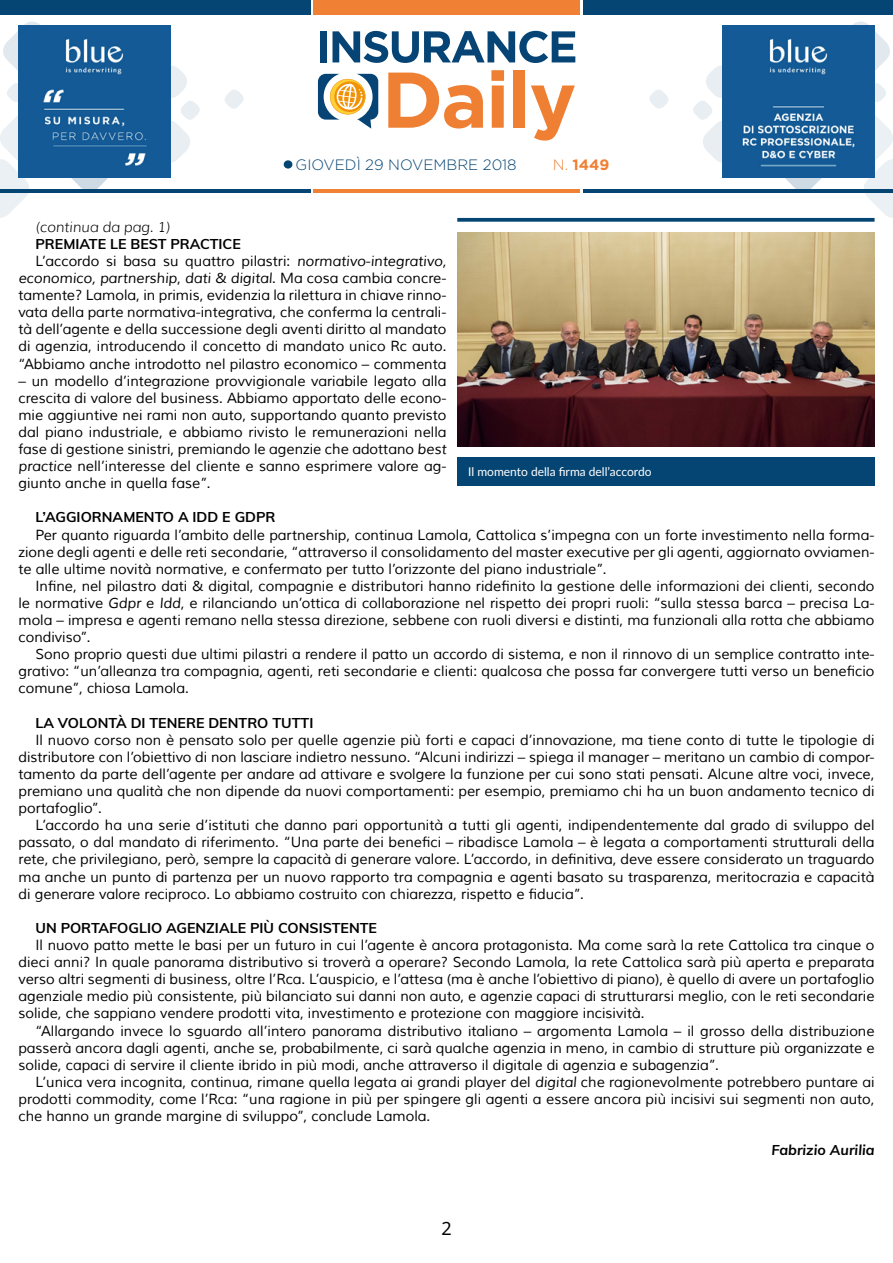
<style>
.page{position:relative;width:893px;height:1263px;background:#fff}
.page>*{position:absolute;margin:0;border:0;box-sizing:border-box;transform-origin:0 0}
.t1{font:18px "Noto Sans";color:#000}
.t2{font:300 15px "Gotham";color:#054573}
.t3{font:700 15px "Gotham";color:#f08033}
.t4{font:14.25px/17.1px "Muli";color:#000;text-align:justify}
.t5{font:700 14.25px "Muli";color:#000}
.t6{font:italic 14.25px "Muli";color:#000}
.t7{font:italic 300 14.25px "Muli";color:#000}
.t8{font:italic 700 14.25px "Muli";color:#000}
.t9{font:12px "Lato";color:#fff}
.s1{font-weight:300}
.s2{font-style:italic}
.s3{font-style:normal}
</style>
<div class="page">
<div style="left:583px;top:0;width:310px;height:15px;background:#054573"></div>
<div style="left:314px;top:0;width:266px;height:15px;background:#f08033"></div>
<hr style="left:583px;top:189px;width:310px;height:3px;background:#054573">
<hr style="left:314px;top:189px;width:266px;height:3px;background:#f08033">
<svg style="left:649px;top:90px;width:19px;height:19px"></svg>
<svg style="left:225px;top:90px;width:19px;height:19px"></svg>
<svg style="left:691px;top:21px;width:202px;height:201px"></svg>
<svg style="left:0;top:21px;width:202px;height:197px"></svg>
<svg style="left:318px;top:74px;width:60px;height:55px"></svg>
<svg style="left:388px;top:73px;width:95px;height:56px"></svg>
<svg style="left:491px;top:70px;width:13px;height:58px"></svg>
<div style="left:513px;top:70px;width:12px;height:58px;background:#ef7f32"></div>
<svg style="left:531px;top:85px;width:44px;height:56px"></svg>
<div style="left:320px;top:31px;width:7px;height:31px;background:#054474"></div>
<svg style="left:332px;top:31px;width:243px;height:32px"></svg>
<hr style="left:0;top:189px;width:310px;height:3px;background:#054573">
<div style="left:0;top:0;width:310px;height:15px;background:#054573"></div>
<img style="left:18px;top:26px;width:153px;height:152px">
<img style="left:722px;top:26px;width:152px;height:152px">
<div style="left:284px;top:160px;width:8px;height:9px;background:#054573;border-radius:50%"></div>
<svg style="left:457px;top:218px;width:417px;height:4px;background:#18537d"></svg>
<img style="left:457px;top:232px;width:417px;height:214px">
<div style="left:457px;top:457px;width:417px;height:28px;background:#054573"></div>
<p class="t2" style="left:296px;top:157px;width:223px">GIOVEDÌ 29 NOVEMBRE 2018</p>
<p class="t3" style="left:553px;top:156px;width:58px"><span class="s1">N.</span> 1449</p>
<p class="t7" style="left:35px;top:218px;width:136px">(continua da pag. 1)</p>
<p class="t5" style="left:35px;top:233px;width:207px">PREMIATE LE BEST PRACTICE</p>
<p class="t4" style="left:35px;top:253px;width:413px">L’accordo si basa su quattro pilastri: <span class="s2">normativo-integrativo,</span></p>
<p class="t6" style="left:18px;top:269px;width:430px">economico, partnership<span class="s3">,</span> dati &amp; digital<span class="s3">. Ma cosa cambia concre-</span></p>
<p class="t4" style="left:18px;top:287px;width:430px">tamente? Lamola, in primis, evidenzia la rilettura in chiave rinno-</p>
<p class="t4" style="left:18px;top:304px;width:430px">vata della parte normativa-integrativa, che conferma la centrali-</p>
<p class="t4" style="left:18px;top:321px;width:430px">tà dell’agente e della successione degli aventi diritto al mandato</p>
<p class="t4" style="left:18px;top:338px;width:430px">di agenzia, introducendo il concetto di mandato unico Rc auto.</p>
<p class="t4" style="left:18px;top:355px;width:430px">“Abbiamo anche introdotto nel pilastro economico – commenta</p>
<p class="t4" style="left:18px;top:372px;width:430px">– un modello d’integrazione provvigionale variabile legato alla crescita di valore del business. Abbiamo apportato delle econo&shy;mie aggiuntive nei rami non auto, supportando quanto previsto dal piano industriale, e abbiamo rivisto le remunerazioni nella fase di gestione sinistri, premiando le agenzie che adottano <span class="s2">best practice</span> nell’interesse del cliente e sanno esprimere valore ag&shy;giunto anche in quella fase”.</p>
<p class="t5" style="left:35px;top:507px;width:242px">L’AGGIORNAMENTO A IDD E GDPR</p>
<p class="t4" style="left:18px;top:526px;width:858px;text-indent:17px">Per quanto riguarda l’ambito delle partnership, continua Lamola, Cattolica s’impegna con un forte investimento nella forma&shy;zione degli agenti e delle reti secondarie, “attraverso il consolidamento del master executive per gli agenti, aggiornato ovviamen&shy;te alle ultime novità normative, e confermato per tutto l’orizzonte del piano industriale”.</p>
<p class="t4" style="left:18px;top:578px;width:858px;text-indent:17px">Infine, nel pilastro dati &amp; digital, compagnie e distributori hanno ridefinito la gestione delle informazioni dei clienti, secondo le normative <span class="s2">Gdpr</span> e <span class="s2">Idd</span>, e rilanciando un’ottica di collaborazione nel rispetto dei propri ruoli: “sulla stessa barca – precisa La&shy;mola – impresa e agenti remano nella stessa direzione, sebbene con ruoli diversi e distinti, ma funzionali alla rotta che abbiamo condiviso”.</p>
<p class="t4" style="left:18px;top:646px;width:858px;text-indent:17px">Sono proprio questi due ultimi pilastri a rendere il patto un accordo di sistema, e non il rinnovo di un semplice contratto inte&shy;grativo: “un’alleanza tra compagnia, agenti, reti secondarie e clienti: qualcosa che possa far convergere tutti verso un beneficio comune”, chiosa Lamola.</p>
<p class="t5" style="left:35px;top:712px;width:279px">LA VOLONTÀ DI TENERE DENTRO TUTTI</p>
<p class="t4" style="left:18px;top:731px;width:858px;text-indent:17px">Il nuovo corso non è pensato solo per quelle agenzie più forti e capaci d’innovazione, ma tiene conto di tutte le tipologie di distributore con l’obiettivo di non lasciare indietro nessuno. “Alcuni indirizzi – spiega il manager – meritano un cambio di compor&shy;tamento da parte dell’agente per andare ad attivare e svolgere la funzione per cui sono stati pensati. Alcune altre voci, invece, premiano una qualità che non dipende da nuovi comportamenti: per esempio, premiamo chi ha un buon andamento tecnico di portafoglio”.</p>
<p class="t4" style="left:18px;top:817px;width:858px;text-indent:17px">L’accordo ha una serie d’istituti che danno pari opportunità a tutti gli agenti, indipendentemente dal grado di sviluppo del passato, o dal mandato di riferimento. “Una parte dei benefici – ribadisce Lamola – è legata a comportamenti strutturali della rete, che privilegiano, però, sempre la capacità di generare valore. L’accordo, in definitiva, deve essere considerato un traguardo ma anche un punto di partenza per un nuovo rapporto tra compagnia e agenti basato su trasparenza, meritocrazia e capacità di generare valore reciproco. Lo abbiamo costruito con chiarezza, rispetto e fiducia”.</p>
<p class="t5" style="left:35px;top:917px;width:343px">UN PORTAFOGLIO AGENZIALE PIÙ CONSISTENTE</p>
<p class="t4" style="left:18px;top:937px;width:858px;text-indent:17px">Il nuovo patto mette le basi per un futuro in cui l’agente è ancora protagonista. Ma come sarà la rete Cattolica tra cinque o dieci anni? In quale panorama distributivo si troverà a operare? Secondo Lamola, la rete Cattolica sarà più aperta e preparata verso altri segmenti di business, oltre l’Rca. L’auspicio, e l’attesa (ma è anche l’obiettivo di piano), è quello di avere un portafoglio agenziale medio più consistente, più bilanciato sui danni non auto, e agenzie capaci di strutturarsi meglio, con le reti secondarie solide, che sappiano vendere prodotti vita, investimento e protezione con maggiore incisività.</p>
<p class="t4" style="left:18px;top:1022px;width:858px;text-indent:17px">“Allargando invece lo sguardo all’intero panorama distributivo italiano – argomenta Lamola – il grosso della distribuzione passerà ancora dagli agenti, anche se, probabilmente, ci sarà qualche agenzia in meno, in cambio di strutture più organizzate e solide, capaci di servire il cliente ibrido in più modi, anche attraverso il digitale di agenzia e subagenzia”.</p>
<p class="t4" style="left:18px;top:1073px;width:858px;text-indent:17px">L’unica vera incognita, continua, rimane quella legata ai grandi player del <span class="s2">digital</span> che ragionevolmente potrebbero puntare ai prodotti commodity, come l’Rca: “una ragione in più per spingere gli agenti a essere ancora più incisivi sui segmenti non auto, che hanno un grande margine di sviluppo”, conclude Lamola.</p>
<p class="t8" style="left:771px;top:1140px;width:105px">Fabrizio Aurilia</p>
<p class="t9" style="left:468px;top:463px;width:185px">Il momento della firma dell’accordo</p>
<p class="t1" style="left:441px;top:1216px;width:12px">2</p>
</div>
